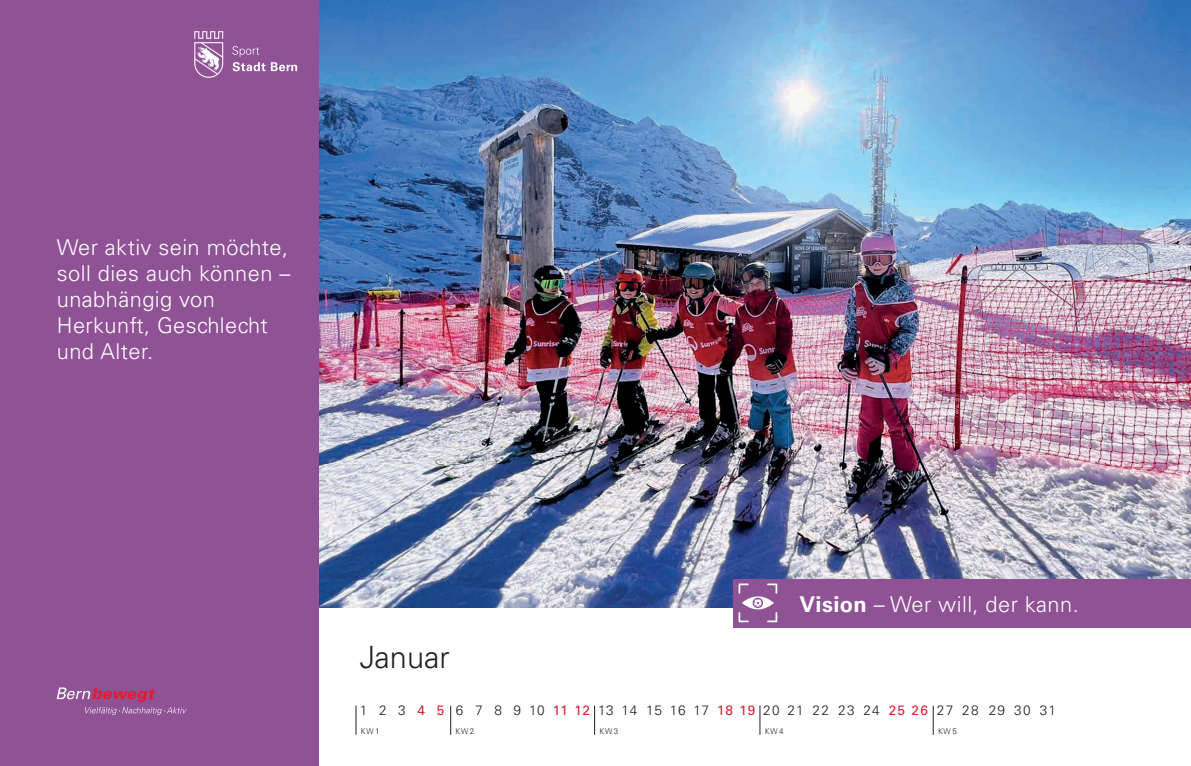
<style>
.page{position:relative;width:1191px;height:766px;background:#fff}
.page>*{position:absolute;margin:0;border:0;box-sizing:border-box;transform-origin:0 0}
.t1{font:300 30.7px "Univers LT Std";color:#231f20}
.t2{font:300 21.8px/26.2px "Univers LT Std";letter-spacing:.02em;color:#fff}
.t3{font:300 13.6px "Univers LT Std";letter-spacing:.075em;color:#231f20}
.t4{font:300 8px "Univers LT Std";letter-spacing:.145em;color:#231f20}
.s1{font-weight:700}
.s2{font-weight:400;color:#df1e36}
</style>
<div class="page">
<img style="left:319px;top:0;width:872px;height:607px">
<div style="left:0;top:0;width:319px;height:765px;background:#8f5295"></div>
<div style="left:733px;top:579px;width:458px;height:48px;background:#8f5295"></div>
<svg style="left:738px;top:583px;width:39px;height:39px"></svg>
<svg style="left:450px;top:705px;width:1px;height:29px"></svg>
<svg style="left:759px;top:705px;width:1px;height:29px"></svg>
<svg style="left:356px;top:705px;width:1px;height:29px"></svg>
<svg style="left:594px;top:705px;width:1px;height:29px"></svg>
<svg style="left:933px;top:705px;width:1px;height:29px"></svg>
<svg style="left:57px;top:687px;width:129px;height:27px"></svg>
<svg style="left:194px;top:31px;width:103px;height:47px"></svg>
<p class="t2" style="left:57px;top:234px;width:235px">Wer aktiv sein möchte, soll dies auch können – unabhängig von<br>Herkunft, Geschlecht und Alter.</p>
<p class="t2" style="left:799px;top:591px;width:281px"><span class="s1">Vision</span> – Wer will, der kann.</p>
<h1 class="t1" style="left:360px;top:638px;width:91px">Januar</h1>
<p class="t3" style="left:360px;top:702px;width:697px">1 2 3 <span class="s2">4 5</span> 6 7 8 9 10 <span class="s2">11 12</span> 13 14 15 16 17 <span class="s2">18 19</span> 20 21 22 23 24 <span class="s2">25 26</span> 27 28 29 30 31</p>
<p class="t4" style="left:361px;top:726px;width:20px">KW1</p>
<p class="t4" style="left:455px;top:726px;width:20px">KW2</p>
<p class="t4" style="left:599px;top:726px;width:20px">KW3</p>
<p class="t4" style="left:765px;top:726px;width:20px">KW4</p>
<p class="t4" style="left:938px;top:726px;width:20px">KW5</p>
</div>
